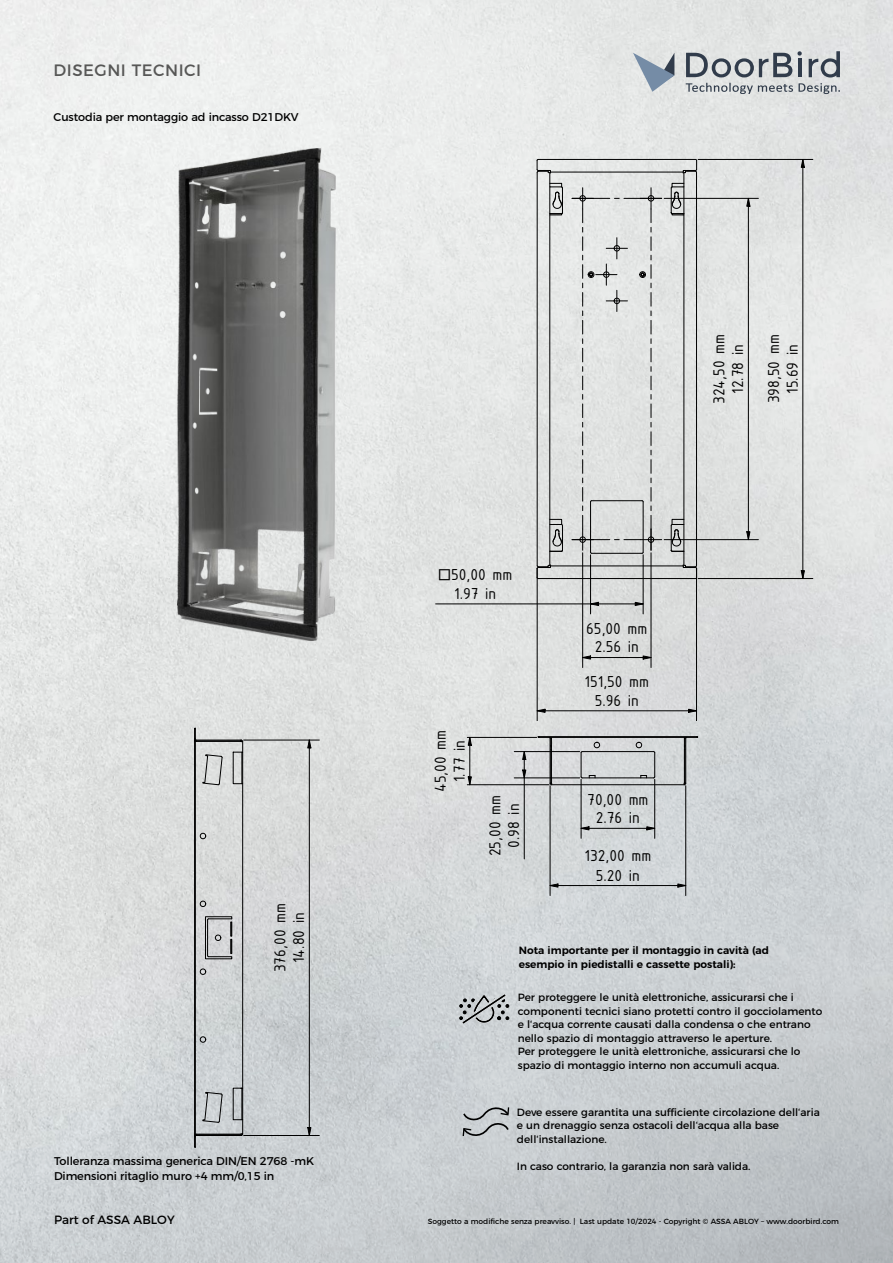
<style>
.page{position:relative;width:893px;height:1263px;background:#fff}
.page>*{position:absolute;margin:0;border:0;box-sizing:border-box;transform-origin:0 0}
.t1{font:17.1px/18.8px "ISOCPEUR";color:#000;text-align:center}
.t2{font:16.5px "Montserrat";letter-spacing:.03em;color:#575756}
.t3{font:12px "Montserrat";color:#000}
.t4{font:11.25px/15px "Montserrat";letter-spacing:-.01em;color:#000}
.t5{font:10.5px/13.5px "Montserrat";color:#000}
.t6{font:600 10.5px/13.5px "Montserrat";color:#000}
.t7{font:7.5px "Montserrat";color:#000}
.s1{font-family:"AIGDT";font-size:14.4px}
</style>
<div class="page">
<img style="left:0;top:0;width:893px;height:1263px">
<svg style="left:633px;top:53px;width:41px;height:39px;background:#aeb9c3"></svg>
<svg style="left:686px;top:51px;width:154px;height:43px;background:#b2b6b9"></svg>
<img style="left:117px;top:140px;width:281px;height:510px">
<svg style="left:427px;top:119px;width:394px;height:602px;background:#dddede"></svg>
<hr style="left:537px;top:568px;width:1px;height:153px;background:#000">
<hr style="left:696px;top:568px;width:1px;height:153px;background:#000">
<svg style="left:801px;top:158px;width:4px;height:10px"></svg>
<svg style="left:801px;top:570px;width:4px;height:10px"></svg>
<hr style="left:803px;top:167px;width:1px;height:404px;background:#000">
<hr style="left:698px;top:159px;width:115px;height:1px;background:#000">
<hr style="left:698px;top:578px;width:115px;height:1px;background:#000">
<svg style="left:589px;top:602px;width:10px;height:4px"></svg>
<svg style="left:635px;top:602px;width:10px;height:4px"></svg>
<hr style="left:598px;top:604px;width:37px;height:1px;background:#000">
<hr style="left:643px;top:555px;width:1px;height:59px;background:#000">
<hr style="left:590px;top:555px;width:1px;height:59px;background:#000">
<hr style="left:436px;top:604px;width:155px;height:1px;background:#000">
<svg style="left:572px;top:188px;width:90px;height:366px;background:#d7d9d8"></svg>
<svg style="left:746px;top:197px;width:4px;height:10px"></svg>
<svg style="left:746px;top:531px;width:4px;height:10px"></svg>
<hr style="left:748px;top:206px;width:1px;height:326px;background:#000">
<hr style="left:664px;top:539px;width:94px;height:1px;background:#000">
<hr style="left:664px;top:198px;width:94px;height:1px;background:#000">
<svg style="left:581px;top:655px;width:10px;height:4px"></svg>
<svg style="left:643px;top:655px;width:10px;height:4px"></svg>
<hr style="left:591px;top:657px;width:52px;height:1px;background:#000">
<hr style="left:582px;top:553px;width:1px;height:114px;background:#000">
<hr style="left:651px;top:553px;width:1px;height:114px;background:#000">
<svg style="left:94px;top:690px;width:238px;height:518px;background:#d0d3d4"></svg>
<svg style="left:307px;top:738px;width:4px;height:10px"></svg>
<svg style="left:307px;top:1127px;width:4px;height:10px"></svg>
<hr style="left:309px;top:748px;width:1px;height:379px;background:#000">
<hr style="left:244px;top:740px;width:75px;height:1px;background:#000">
<hr style="left:244px;top:1135px;width:75px;height:1px;background:#000">
<svg style="left:402px;top:706px;width:309px;height:234px;background:#d1d4d6"></svg>
<svg style="left:646px;top:826px;width:10px;height:4px"></svg>
<svg style="left:579px;top:826px;width:10px;height:4px"></svg>
<hr style="left:589px;top:828px;width:58px;height:1px;background:#000">
<hr style="left:654px;top:779px;width:1px;height:59px;background:#000">
<hr style="left:581px;top:779px;width:1px;height:59px;background:#000">
<svg style="left:522px;top:750px;width:4px;height:28px"></svg>
<hr style="left:514px;top:778px;width:66px;height:1px;background:#000">
<hr style="left:514px;top:751px;width:66px;height:1px;background:#000">
<hr style="left:524px;top:778px;width:1px;height:81px;background:#000">
<svg style="left:548px;top:883px;width:10px;height:4px"></svg>
<svg style="left:677px;top:883px;width:10px;height:4px"></svg>
<hr style="left:558px;top:885px;width:120px;height:1px;background:#000">
<hr style="left:550px;top:786px;width:1px;height:109px;background:#000">
<hr style="left:685px;top:786px;width:1px;height:109px;background:#000">
<svg style="left:468px;top:776px;width:4px;height:10px"></svg>
<svg style="left:468px;top:736px;width:4px;height:10px"></svg>
<hr style="left:469px;top:745px;width:1px;height:32px;background:#000">
<hr style="left:467px;top:737px;width:70px;height:1px;background:#000">
<hr style="left:467px;top:784px;width:82px;height:1px;background:#000">
<svg style="left:459px;top:993px;width:50px;height:32px;background:#a5a9ab"></svg>
<svg style="left:463px;top:1107px;width:46px;height:29px"></svg>
<h2 class="t2" style="left:54px;top:57px;width:149px">DISEGNI TECNICI</h2>
<p class="t4" style="left:54px;top:109px;width:247px">Custodia per montaggio ad incasso D21DKV</p>
<h1 class="t1" style="left:270px;top:972px;width:71px;rotate:-90deg">376,00 mm<br>148. 0 ni</h1>
<p class="t4" style="left:54px;top:1153px;width:262px">Tolleranza massima generica DIN/EN 2768 -mK<br>Dimensioni ritaglio muro +4 mm/0,15 in</p>
<p class="t3" style="left:54px;top:1210px;width:122px">Part of ASSA ABLOY</p>
<h1 class="t1" style="left:709px;top:404px;width:72px;rotate:-90deg">324,50 mm<br>127. 8 ni</h1>
<h1 class="t1" style="left:764px;top:403px;width:71px;rotate:-90deg">398,50 mm<br>156. 9 ni</h1>
<h1 class="t1" style="left:438px;top:565px;width:76px"><span class="s1">o</span>50,00 mm<br>1.97 in</h1>
<h1 class="t1" style="left:430px;top:792px;width:64px;rotate:-90deg">45,00 mm</h1>
<h1 class="t1" style="left:449px;top:782px;width:43px;rotate:-90deg">17. 7 ni</h1>
<h1 class="t1" style="left:485px;top:856px;width:63px;rotate:-90deg">25,00 mm</h1>
<h1 class="t1" style="left:504px;top:848px;width:46px;rotate:-90deg">09. 8 ni</h1>
<h1 class="t1" style="left:586px;top:618px;width:63px">65,00 mm<br>2.56 in</h1>
<h1 class="t1" style="left:585px;top:671px;width:66px">151,50 mm<br>5.96 in</h1>
<h1 class="t1" style="left:587px;top:789px;width:63px">70,00 mm<br>2.76 in</h1>
<h1 class="t1" style="left:584px;top:845px;width:68px;line-height:19.6px">132,00 mm<br>5.20 in</h1>
<p class="t6" style="left:519px;top:943px;width:252px">Nota importante per il montaggio in cavità (ad esempio in piedistalli e cassette postali):</p>
<p class="t5" style="left:518px;top:990px;width:306px">Per proteggere le unità elettroniche, assicurarsi che i componenti tecnici siano protetti contro il gocciolamento e l‘acqua corrente causati dalla condensa o che entrano nello spazio di montaggio attraverso le aperture.<br>Per proteggere le unità elettroniche, assicurarsi che lo spazio di montaggio interno non accumuli acqua.</p>
<p class="t5" style="left:517px;top:1104px;width:304px">Deve essere garantita una sufficiente circolazione dell‘aria e un drenaggio senza ostacoli dell‘acqua alla base dell‘installazione.</p>
<p class="t5" style="left:517px;top:1158px;width:235px">In caso contrario, la garanzia non sarà valida.</p>
<h1 class="t1" style="left:530px;top:1206px;width:46px">2.56 in</h1>
<p class="t7" style="left:428px;top:1215px;width:413px">Soggetto a modifiche senza preavviso. | Last update 10/2024 - Copyright © ASSA ABLOY – www.doorbird.com</p>
</div>
